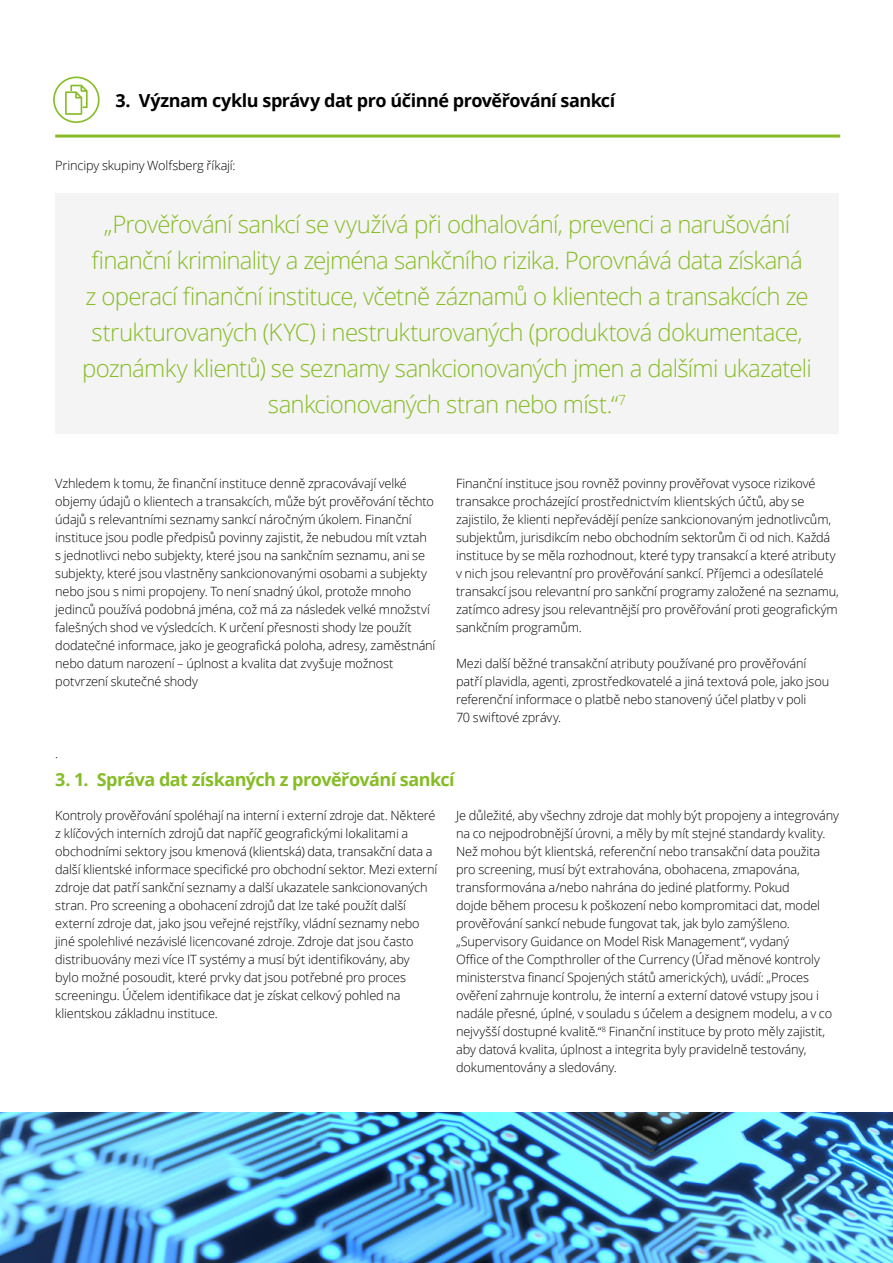
<style>
.page{position:relative;width:893px;height:1263px;background:#fff}
.page>*{position:absolute;margin:0;border:0;box-sizing:border-box;transform-origin:0 0}
.t1{font:300 24px/36px "Open Sans";letter-spacing:-.03em;color:#86bc25;text-align:center}
.t2{font:700 18px "Open Sans";letter-spacing:-.03em;color:#000}
.t3{font:700 18px "Open Sans";letter-spacing:-.03em;color:#86bc25}
.t4{font:300 12.75px/18px "Open Sans";letter-spacing:-.01em;color:#000}
</style>
<div class="page">
<div style="left:55px;top:193px;width:784px;height:241px;background:#f4f4f4"></div>
<hr style="left:55px;top:135px;width:785px;height:3px;background:#86bc25">
<svg style="left:53px;top:77px;width:47px;height:46px"></svg>
<img style="left:0;top:1112px;width:893px;height:151px">
<p class="t2" style="left:115px;top:87px;width:501px">3. Význam cyklu správy dat pro účinné prověřování sankcí</p>
<p class="t4" style="left:55px;top:156px;width:182px">Principy skupiny Wolfsberg říkají:</p>
<p class="t1" style="left:82px;top:205px;width:731px">„Prověřování sankcí se využívá při odhalování, prevenci a narušování finanční kriminality a zejména sankčního rizika. Porovnává data získaná<br>z operací finanční instituce, včetně záznamů o klientech a transakcích ze strukturovaných (KYC) i nestrukturovaných (produktová dokumentace, poznámky klientů) se seznamy sankcionovaných jmen a dalšími ukazateli sankcionovaných stran nebo míst.“<sup>7</sup></p>
<p class="t4" style="left:55px;top:474px;width:382px">Vzhledem k tomu, že finanční instituce denně zpracovávají velké objemy údajů o klientech a transakcích, může být prověřování těchto údajů s relevantními seznamy sankcí náročným úkolem. Finanční instituce jsou podle předpisů povinny zajistit, že nebudou mít vztah s jednotlivci nebo subjekty, které jsou na sankčním seznamu, ani se subjekty, které jsou vlastněny sankcionovanými osobami a subjekty nebo jsou s nimi propojeny. To není snadný úkol, protože mnoho jedinců používá podobná jména, což má za následek velké množství falešných shod ve výsledcích. K určení přesnosti shody lze použít dodatečné informace, jako je geografická poloha, adresy, zaměstnání nebo datum narození – úplnost a kvalita dat zvyšuje možnost potvrzení skutečné shody</p>
<p class="t4" style="left:55px;top:744px;width:5px">.</p>
<p class="t4" style="left:456px;top:474px;width:384px">Finanční instituce jsou rovněž povinny prověřovat vysoce rizikové transakce procházející prostřednictvím klientských účtů, aby se zajistilo, že klienti nepřevádějí peníze sankcionovaným jednotlivcům, subjektům, jurisdikcím nebo obchodním sektorům či od nich. Každá instituce by se měla rozhodnout, které typy transakcí a které atributy v nich jsou relevantní pro prověřování sankcí. Příjemci a odesílatelé transakcí jsou relevantní pro sankční programy založené na seznamu, zatímco adresy jsou relevantnější pro prověřování proti geografickým sankčním programům.</p>
<p class="t4" style="left:456px;top:654px;width:375px">Mezi další běžné transakční atributy používané pro prověřování patří plavidla, agenti, zprostředkovatelé a jiná textová pole, jako jsou referenční informace o platbě nebo stanovený účel platby v poli<br>70 swiftové zprávy.</p>
<p class="t3" style="left:55px;top:767px;width:401px">3. 1. Správa dat získaných z prověřování sankcí</p>
<p class="t4" style="left:55px;top:806px;width:384px">Kontroly prověřování spoléhají na interní i externí zdroje dat. Některé z klíčových interních zdrojů dat napříč geografickými lokalitami a obchodními sektory jsou kmenová (klientská) data, transakční data a další klientské informace specifické pro obchodní sektor. Mezi externí zdroje dat patří sankční seznamy a další ukazatele sankcionovaných stran. Pro screening a obohacení zdrojů dat lze také použít další externí zdroje dat, jako jsou veřejné rejstříky, vládní seznamy nebo jiné spolehlivé nezávislé licencované zdroje. Zdroje dat jsou často distribuovány mezi více IT systémy a musí být identifikovány, aby<br>bylo možné posoudit, které prvky dat jsou potřebné pro proces screeningu. Účelem identifikace dat je získat celkový pohled na klientskou základnu instituce.</p>
<p class="t4" style="left:456px;top:806px;width:384px">Je důležité, aby všechny zdroje dat mohly být propojeny a integrovány na co nejpodrobnější úrovni, a měly by mít stejné standardy kvality.<br>Než mohou být klientská, referenční nebo transakční data použita pro screening, musí být extrahována, obohacena, zmapována, transformována a/nebo nahrána do jediné platformy. Pokud<br>dojde během procesu k poškození nebo kompromitaci dat, model prověřování sankcí nebude fungovat tak, jak bylo zamýšleno. „Supervisory Guidance on Model Risk Management“, vydaný<br>Office of the Compthroller of the Currency (Úřad měnové kontroly ministerstva financí Spojených států amerických), uvádí: „Proces ověření zahrnuje kontrolu, že interní a externí datové vstupy jsou i nadále přesné, úplné, v souladu s účelem a designem modelu, a v co nejvyšší dostupné kvalitě.“<sup>8</sup> Finanční instituce by proto měly zajistit, aby datová kvalita, úplnost a integrita byly pravidelně testovány, dokumentovány a sledovány.</p>
</div>
